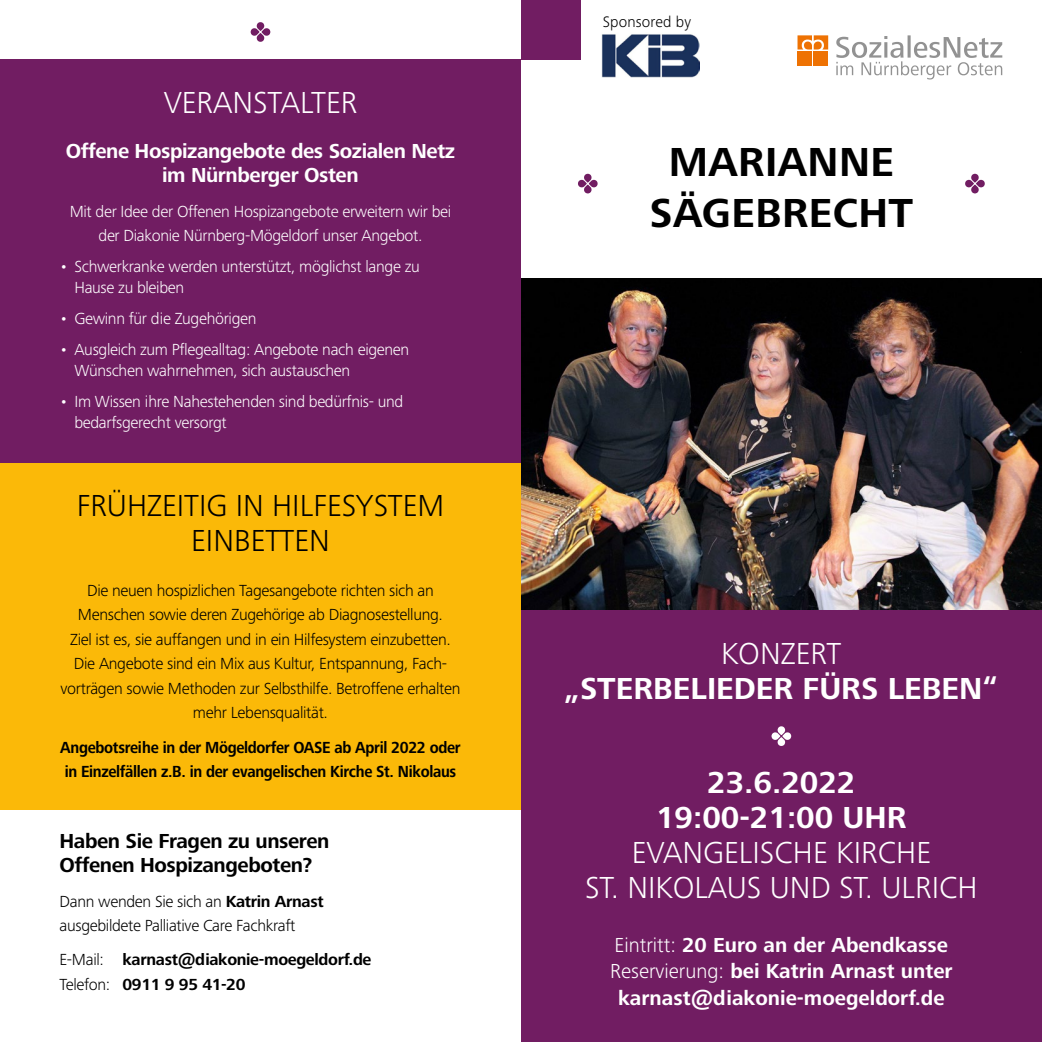
<style>
.page{position:relative;width:1042px;height:1042px;background:#fff}
.page>*{position:absolute;margin:0;border:0;box-sizing:border-box;transform-origin:0 0}
.t1{font:700 42px/50.4px "Frutiger Next";letter-spacing:.01em;color:#000;text-align:center}
.t2{font:300 31.5px/35px "Frutiger Next";color:#fff;text-align:center}
.t3{font:700 31.5px/35px "Frutiger Next";color:#fff;text-align:center}
.t4{font:300 31.5px/35px "Frutiger Next";color:#000;text-align:center}
.t5{font:700 21px/26.2px "Frutiger Next";color:#fff;text-align:center}
.t6{font:700 21px/24.5px "Frutiger Next";letter-spacing:-.02em;color:#fff;text-align:center}
.t7{font:700 21px/24.5px "Frutiger Next";letter-spacing:-.02em;color:#000}
.t8{font:300 16.62px/24.5px "Frutiger Next";letter-spacing:-.02em;color:#000}
.t9{font:300 16.62px/21px "Frutiger Next";letter-spacing:-.02em;color:#fff}
.t10{font:700 16.62px/24.5px "Frutiger Next";letter-spacing:-.02em;color:#000;scale:.91 1}
.t11{font:700 16.62px/24.5px "Frutiger Next";letter-spacing:-.02em;color:#000}
.t12{font:300 15.75px "Frutiger Next";letter-spacing:.01em;color:#000}
.s1{font-weight:700}
.s2{font-weight:300}
</style>
<div class="page">
<div style="left:521px;top:0;width:59px;height:60px;background:#711d62"></div>
<div style="left:521px;top:609px;width:521px;height:433px;background:#711d62"></div>
<div style="left:0;top:463px;width:521px;height:347px;background:#fbb908"></div>
<div style="left:0;top:60px;width:521px;height:403px;background:#711d62"></div>
<svg style="left:836px;top:35px;width:166px;height:44px"></svg>
<svg style="left:797px;top:35px;width:31px;height:15px"></svg>
<div style="left:797px;top:51px;width:15px;height:15px;background:#ee7203"></div>
<div style="left:814px;top:51px;width:14px;height:15px;background:#ee7203"></div>
<img style="left:521px;top:279px;width:521px;height:330px">
<svg style="left:965px;top:173px;width:20px;height:21px"></svg>
<svg style="left:578px;top:173px;width:20px;height:21px"></svg>
<svg style="left:771px;top:726px;width:20px;height:20px"></svg>
<svg style="left:250px;top:22px;width:21px;height:20px"></svg>
<img style="left:601px;top:34px;width:98px;height:43px">
<h2 class="t2" style="left:164px;top:85px;width:195px">VERANSTALTER</h2>
<p class="t6" style="left:66px;top:138px;width:391px">Offene Hospizangebote des Sozialen Netz im Nürnberger Osten</p>
<p class="t9" style="left:70px;top:199px;width:383px;line-height:24.5px;text-align:center">Mit der Idee der Offenen Hospizangebote erweitern wir bei der Diakonie Nürnberg-Mögeldorf unser Angebot.</p>
<p class="t9" style="left:74px;top:256px;width:347px;text-indent:-15px">• Schwerkranke werden unterstützt, möglichst lange zu<br>Hause zu bleiben</p>
<p class="t9" style="left:60px;top:308px;width:198px">• Gewinn für die Zugehörigen</p>
<p class="t9" style="left:74px;top:339px;width:336px;text-indent:-15px">• Ausgleich zum Pflegealltag: Angebote nach eigenen<br>Wünschen wahrnehmen, sich austauschen</p>
<p class="t9" style="left:74px;top:391px;width:330px;text-indent:-15px">• Im Wissen ihre Nahestehenden sind bedürfnis- und bedarfsgerecht versorgt</p>
<h2 class="t4" style="left:77px;top:488px;width:369px">FRÜHZEITIG IN HILFESYSTEM<br>EINBETTEN</h2>
<p class="t8" style="left:61px;top:578px;width:401px;text-align:center">Die neuen hospizlichen Tagesangebote richten sich an Menschen sowie deren Zugehörige ab Diagnosestellung.<br>Ziel ist es, sie auffangen und in ein Hilfesystem einzubetten.<br>Die Angebote sind ein Mix aus Kultur, Entspannung, Fach&shy;vorträgen sowie Methoden zur Selbsthilfe. Betroffene erhalten mehr Lebensqualität.</p>
<p class="t10" style="left:60px;top:735px;width:441px">Angebotsreihe in der Mögeldorfer OASE ab April 2022 oder in Einzelfällen z.B. in der evangelischen Kirche St. Nikolaus</p>
<p class="t7" style="left:60px;top:828px;width:271px">Haben Sie Fragen zu unseren<br>Offenen Hospizangeboten?</p>
<p class="t8" style="left:60px;top:889px;width:266px">Dann wenden Sie sich an <span class="s1">Katrin Arnast </span>ausgebildete Palliative Care Fachkraft</p>
<p class="t11" style="left:60px;top:947px;width:313px"><span class="s2">E-Mail:</span> karnast@diakonie-moegeldorf.de<br><span class="s2">Telefon:</span> 0911 9 95 41-20</p>
<p class="t12" style="left:603px;top:13px;width:90px">Sponsored by</p>
<h1 class="t1" style="left:649px;top:137px;width:265px">MARIANNE<br>SÄGEBRECHT</h1>
<h2 class="t2" style="left:721px;top:636px;width:122px">KONZERT</h2>
<h2 class="t3" style="left:565px;top:671px;width:435px">„STERBELIEDER FÜRS LEBEN“</h2>
<h2 class="t3" style="left:656px;top:765px;width:252px">23.6.2022<br>19:00-21:00 UHR</h2>
<h2 class="t2" style="left:585px;top:835px;width:394px">EVANGELISCHE KIRCHE<br>ST. NIKOLAUS UND ST. ULRICH</h2>
<p class="t5" style="left:610px;top:932px;width:344px"><span class="s2">Eintritt:</span> 20 Euro an der Abendkasse<br><span class="s2">Reservierung:</span> bei Katrin Arnast unter karnast@diakonie-moegeldorf.de</p>
</div>
